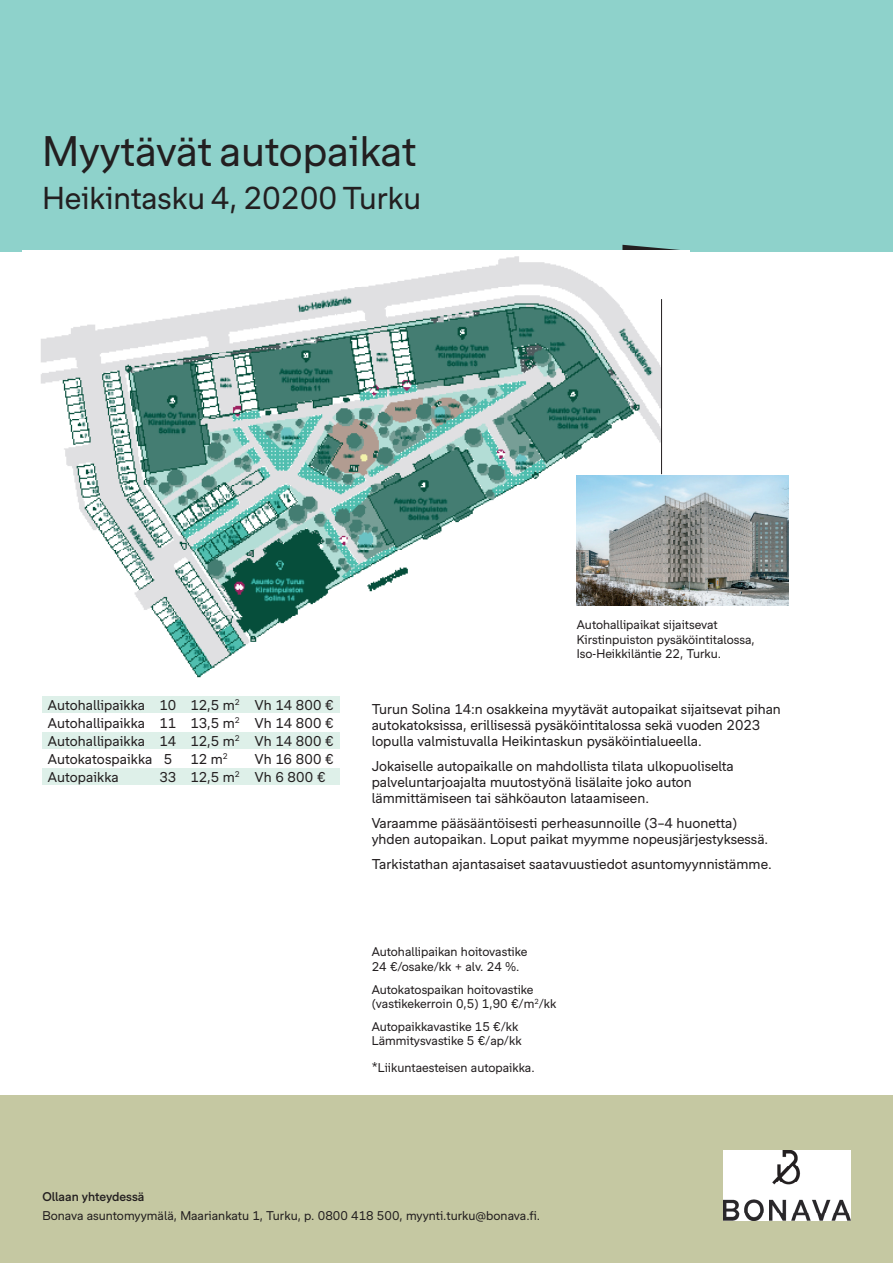
<style>
.page{position:relative;width:893px;height:1263px;background:#fff}
.page>*{position:absolute;margin:0;border:0;box-sizing:border-box;transform-origin:0 0}
.t1{font:40.5px "Bonava Sans";color:#231f20}
.t2{font:30px "Bonava Sans";color:#231f20}
.t3{font:13.5px/16.2px "Bonava Sans";color:#231f20}
.t4{font:12px/14.4px "Bonava Sans";color:#231f20}
.t5{font:500 12px "Bonava Sans";color:#231f20}
.s1{font-size:13.5px}
</style>
<div class="page">
<div style="left:0;top:0;width:893px;height:252px;background:#8ed2cb"></div>
<div style="left:0;top:1095px;width:893px;height:168px;background:#c5c8a2"></div>
<img style="left:723px;top:1150px;width:127px;height:70px">
<svg style="left:622px;top:245px;width:58px;height:5px"></svg>
<img style="left:22px;top:250px;width:668px;height:428px">
<div style="left:435px;top:562px;width:217px;height:141px;background:#fff"></div>
<img style="left:577px;top:476px;width:211px;height:130px">
<div style="left:43px;top:696px;width:297px;height:17px;background:#def0e9"></div>
<div style="left:43px;top:732px;width:297px;height:17px;background:#def0e9"></div>
<div style="left:43px;top:769px;width:297px;height:16px;background:#def0e9"></div>
<hr style="left:661px;top:299px;width:1px;height:175px;background:#231f20">
<h1 class="t1" style="left:43px;top:127px;width:375px">Myytävät autopaikat</h1>
<h2 class="t2" style="left:43px;top:180px;width:380px">Heikintasku 4, 20200 Turku</h2>
<p class="t4" style="left:577px;top:617px;width:179px">Autohallipaikat sijaitsevat<br>Kirstinpuiston pysäköintitalossa,<br>Iso-Heikkiläntie 22, Turku.</p>
<p class="t3" style="left:48px;top:695px;width:287px;line-height:18px;text-align:justify">Autohallipaikka 10 12,5 m<sup>2</sup> Vh 14 800 € Autohallipaikka 11 13,5 m<sup>2</sup> Vh 14 800 € Autohallipaikka 14 12,5 m<sup>2</sup> Vh 14 800 € Autokatospaikka 5</p>
<p class="t3" style="left:190px;top:750px;width:39px">12 m<sup>2</sup></p>
<p class="t3" style="left:255px;top:750px;width:80px">Vh 16 800 €</p>
<p class="t3" style="left:48px;top:768px;width:72px">Autopaikka</p>
<p class="t3" style="left:159px;top:768px;width:168px">33 12,5 m<sup>2</sup> Vh 6 800 €</p>
<p class="t3" style="left:372px;top:701px;width:411px">Turun Solina 14:n osakkeina myytävät autopaikat sijaitsevat pihan autokatoksissa, erillisessä pysäköintitalossa sekä vuoden 2023 lopulla valmistuvalla Heikintaskun pysäköintialueella.</p>
<p class="t3" style="left:372px;top:758px;width:364px">Jokaiselle autopaikalle on mahdollista tilata ulkopuoliselta palveluntarjoajalta muutostyönä lisälaite joko auton lämmittämiseen tai sähköauton lataamiseen.</p>
<p class="t3" style="left:372px;top:815px;width:398px">Varaamme pääsääntöisesti perheasunnoille (3–4 huonetta) yhden autopaikan. Loput paikat myymme nopeusjärjestyksessä.</p>
<p class="t3" style="left:372px;top:856px;width:402px">Tarkistathan ajantasaiset saatavuustiedot asuntomyynnistämme.</p>
<p class="t4" style="left:372px;top:944px;width:157px">Autohallipaikan hoitovastike<br>24 €/osake/kk + alv. 24 %.</p>
<p class="t4" style="left:372px;top:982px;width:186px">Autokatospaikan hoitovastike (vastikekerroin 0,5) 1,90 €/m<sup>2</sup>/kk</p>
<p class="t4" style="left:372px;top:1019px;width:151px">Autopaikkavastike 15 €/kk<br>Lämmitysvastike 5 €/ap/kk</p>
<p class="t4" style="left:372px;top:1060px;width:164px"><span class="s1">*</span>Liikuntaesteisen autopaikka.</p>
<p class="t5" style="left:42px;top:1190px;width:104px">Ollaan yhteydessä</p>
<p class="t4" style="left:42px;top:1208px;width:499px">Bonava asuntomyymälä, Maariankatu 1, Turku, p. 0800 418 500, myynti.turku@bonava.fi.</p>
</div>
